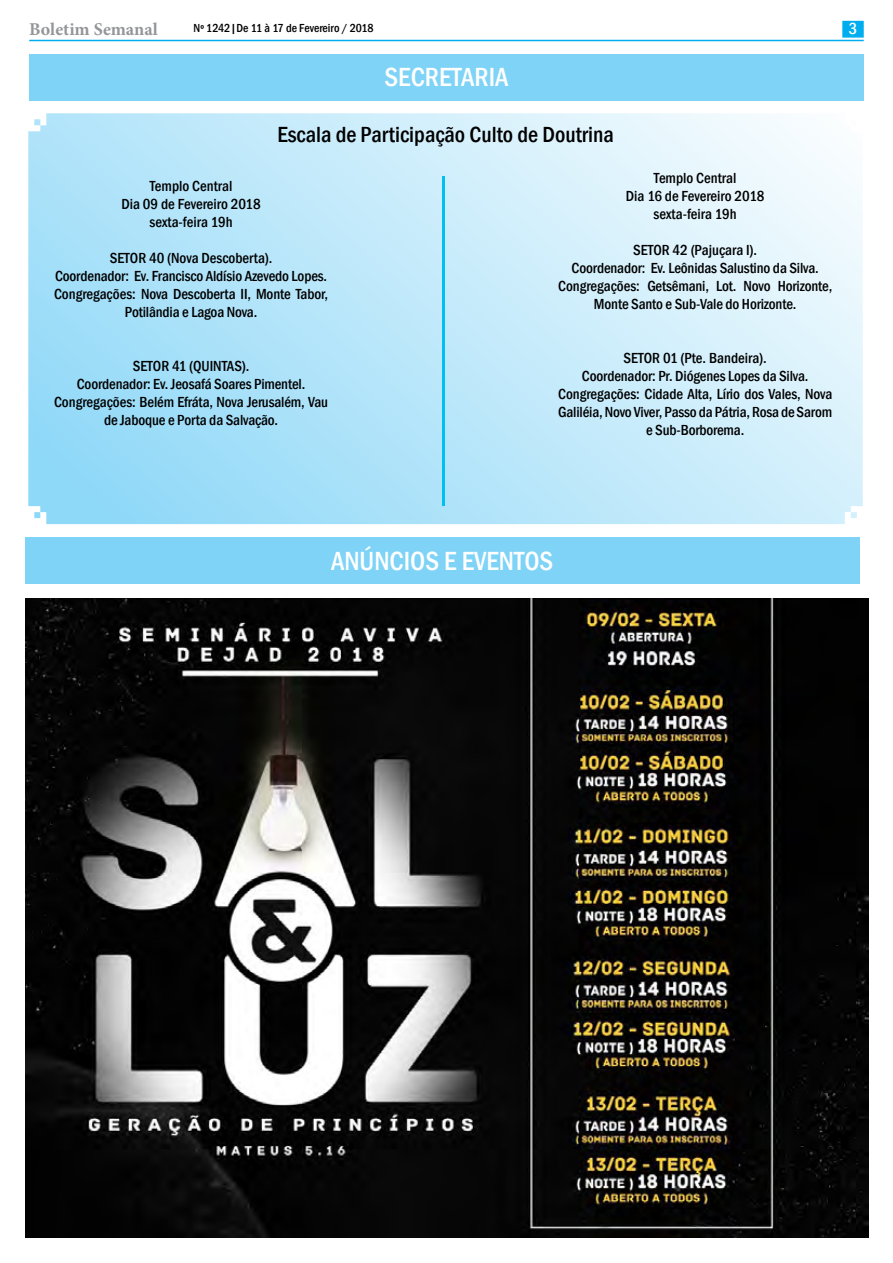
<style>
.page{position:relative;width:893px;height:1263px;background:#fff}
.page>*{position:absolute;margin:0;border:0;box-sizing:border-box;transform-origin:0 0}
.t1{font:500 condensed 27px "Franklin Gothic";color:#fff}
.t2{font:500 condensed 22.5px "Franklin Gothic";color:#000}
.t3{font:700 18px "Minion Pro";color:#939598}
.t4{font:500 condensed 16.5px "Franklin Gothic";color:#fff}
.t5{font:500 condensed 15px/18px "Franklin Gothic";letter-spacing:-.01em;color:#000;text-align:center}
.t6{font:500 condensed 12px "Franklin Gothic";color:#000}
</style>
<div class="page">
<hr style="left:29px;top:40px;width:835px;height:1px;background:#00aeef">
<div style="left:842px;top:21px;width:22px;height:17px;background:#00aeef;border:2px solid #00aeef"></div>
<div style="left:29px;top:54px;width:835px;height:47px;background:#7ed3f7"></div>
<svg style="left:28px;top:113px;width:835px;height:411px;background:#c2e9fa"></svg>
<hr style="left:442px;top:176px;width:3px;height:329px;background:#00c0f3">
<div style="left:25px;top:538px;width:834px;height:46px;background:#7ed3f7"></div>
<img style="left:26px;top:598px;width:842px;height:639px">
<p class="t3" style="left:29px;top:16px;width:130px">Boletim Semanal</p>
<p class="t6" style="left:194px;top:20px;width:182px">Nº 1242|De 11 à 17 de Fevereiro / 2018</p>
<p class="t4" style="left:849px;top:18px;width:10px">3</p>
<h1 class="t1" style="left:384px;top:60px;width:126px">SECRETARIA</h1>
<h2 class="t2" style="left:277px;top:120px;width:338px">Escala de Participação Culto de Doutrina</h2>
<p class="t5" style="left:626px;top:168px;width:140px">Templo Central<br>Dia 16 de Fevereiro 2018 sexta-feira 19h</p>
<p class="t5" style="left:558px;top:240px;width:276px">SETOR 42 (Pajuçara I).<br>Coordenador: Ev. Leônidas Salustino da Silva.<br>Congregações: Getsêmani, Lot. Novo Horizonte, Monte Santo e Sub-Vale do Horizonte.</p>
<p class="t5" style="left:122px;top:177px;width:141px">Templo Central<br>Dia 09 de Fevereiro 2018 sexta-feira 19h</p>
<p class="t5" style="left:54px;top:249px;width:276px">SETOR 40 (Nova Descoberta).<br>Coordenador: Ev. Francisco Aldísio Azevedo Lopes.<br>Congregações: Nova Descoberta II, Monte Tabor, Potilândia e Lagoa Nova.</p>
<p class="t5" style="left:54px;top:357px;width:276px">SETOR 41 (QUINTAS).<br>Coordenador: Ev. Jeosafá Soares Pimentel.<br>Congregações: Belém Efráta, Nova Jerusalém, Vau de Jaboque e Porta da Salvação.</p>
<p class="t5" style="left:558px;top:348px;width:276px">SETOR 01 (Pte. Bandeira).<br>Coordenador: Pr. Diógenes Lopes da Silva.<br>Congregações: Cidade Alta, Lírio dos Vales, Nova Galiléia, Novo Viver, Passo da Pátria, Rosa de Sarom e Sub-Borborema.</p>
<h1 class="t1" style="left:331px;top:543px;width:224px">ANÚNCIOS E EVENTOS</h1>
</div>
